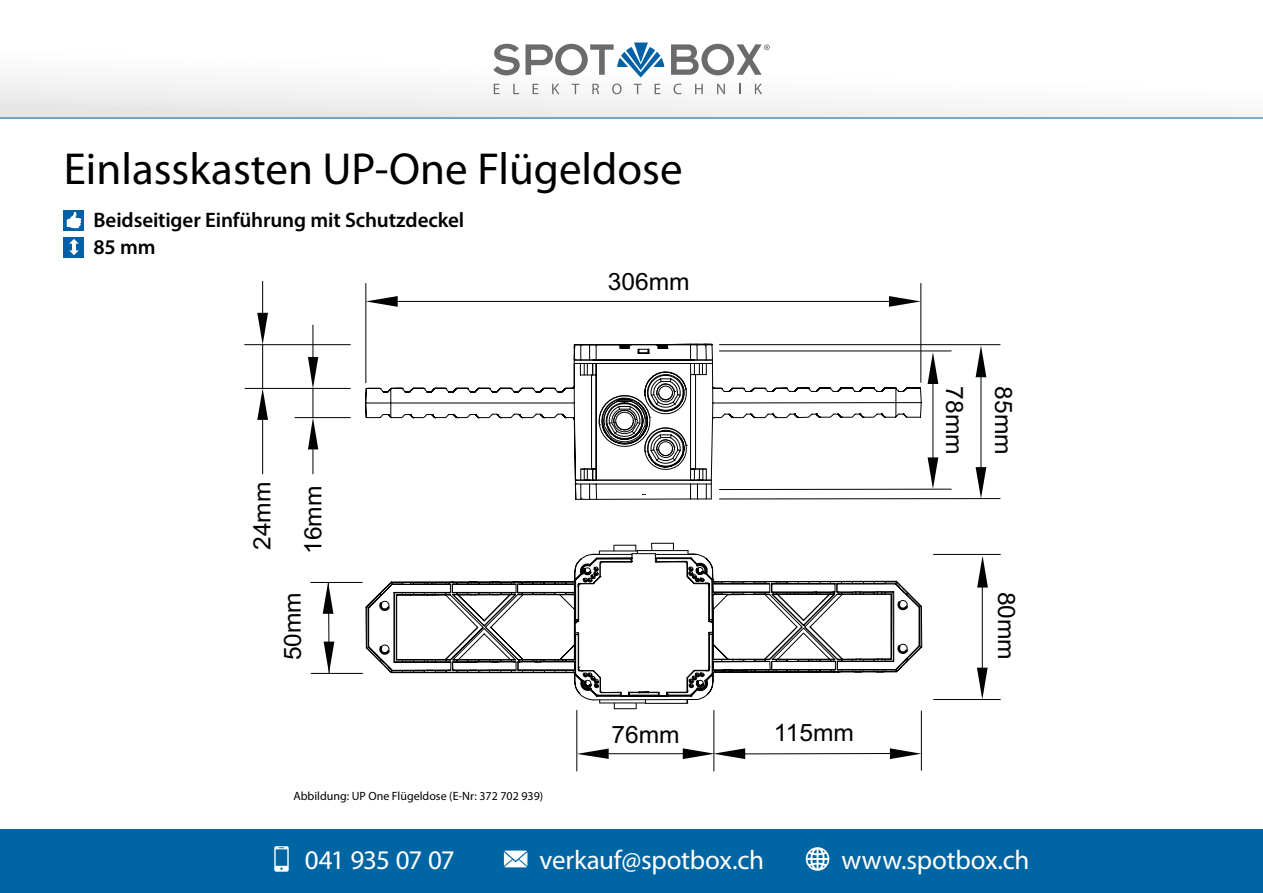
<style>
.page{position:relative;width:1263px;height:893px;background:#fff}
.page>*{position:absolute;margin:0;border:0;box-sizing:border-box;transform-origin:0 0}
.t1{font:45px "Myriad Pro";color:#000}
.t2{font:27px "Myriad Pro";letter-spacing:-.015em;color:#fff}
.t3{font:27px "Myriad Pro";letter-spacing:-.04em;color:#fff}
.t4{font:23.85px/48.9px "Arial";color:#010202}
.t5{font:600 21px/27px "Myriad Pro";letter-spacing:-.005em;color:#000}
.t6{font:12px "Myriad Pro";color:#000}
</style>
<div class="page">
<div style="left:0;top:45px;width:1263px;height:73px;background:linear-gradient(to right,#f2f2f2,#fdfdfd)"></div>
<svg style="left:493px;top:43px;width:171px;height:35px"></svg>
<svg style="left:671px;top:44px;width:99px;height:31px"></svg>
<svg style="left:494px;top:84px;width:6px;height:10px"></svg>
<svg style="left:513px;top:84px;width:6px;height:10px"></svg>
<svg style="left:532px;top:84px;width:6px;height:10px"></svg>
<svg style="left:552px;top:84px;width:7px;height:10px"></svg>
<svg style="left:572px;top:84px;width:7px;height:10px"></svg>
<svg style="left:592px;top:84px;width:7px;height:10px"></svg>
<svg style="left:612px;top:84px;width:10px;height:10px"></svg>
<svg style="left:634px;top:84px;width:7px;height:10px"></svg>
<svg style="left:654px;top:84px;width:6px;height:10px"></svg>
<svg style="left:673px;top:84px;width:8px;height:10px"></svg>
<svg style="left:695px;top:84px;width:8px;height:10px"></svg>
<svg style="left:717px;top:84px;width:8px;height:10px"></svg>
<svg style="left:755px;top:84px;width:7px;height:10px"></svg>
<hr style="left:0;top:118px;width:1263px;height:1px;background:#0061a7">
<div style="left:0;top:829px;width:1263px;height:64px;background:#0065a3"></div>
<svg style="left:274px;top:846px;width:15px;height:26px"></svg>
<svg style="left:504px;top:850px;width:23px;height:17px"></svg>
<svg style="left:806px;top:847px;width:23px;height:24px"></svg>
<svg style="left:365px;top:283px;width:557px;height:136px"></svg>
<svg style="left:366px;top:296px;width:32px;height:11px"></svg>
<svg style="left:889px;top:296px;width:32px;height:11px"></svg>
<hr style="left:719px;top:344px;width:281px;height:1px;background:#010202">
<hr style="left:719px;top:350px;width:232px;height:1px;background:#010202">
<hr style="left:719px;top:498px;width:281px;height:1px;background:#010202">
<hr style="left:719px;top:489px;width:232px;height:1px;background:#010202">
<hr style="left:980px;top:376px;width:1px;height:91px;background:#010202">
<svg style="left:977px;top:556px;width:11px;height:32px"></svg>
<svg style="left:975px;top:345px;width:11px;height:32px"></svg>
<svg style="left:975px;top:467px;width:11px;height:32px"></svg>
<svg style="left:474px;top:344px;width:464px;height:156px"></svg>
<hr style="left:576px;top:710px;width:1px;height:61px;background:#010202">
<hr style="left:609px;top:753px;width:74px;height:1px;background:#010202">
<svg style="left:577px;top:748px;width:32px;height:11px"></svg>
<hr style="left:933px;top:554px;width:67px;height:1px;background:#010202">
<hr style="left:933px;top:699px;width:67px;height:1px;background:#010202">
<hr style="left:982px;top:586px;width:1px;height:82px;background:#010202">
<svg style="left:977px;top:668px;width:11px;height:31px"></svg>
<svg style="left:310px;top:553px;width:613px;height:156px"></svg>
<hr style="left:921px;top:711px;width:1px;height:59px;background:#010202">
<hr style="left:713px;top:710px;width:1px;height:61px;background:#010202">
<hr style="left:745px;top:753px;width:145px;height:1px;background:#010202">
<svg style="left:890px;top:748px;width:31px;height:11px"></svg>
<svg style="left:683px;top:748px;width:62px;height:11px"></svg>
<hr style="left:295px;top:417px;width:55px;height:1px;background:#010202">
<hr style="left:312px;top:325px;width:1px;height:32px;background:#010202">
<svg style="left:308px;top:357px;width:10px;height:117px"></svg>
<hr style="left:245px;top:344px;width:105px;height:1px;background:#010202">
<hr style="left:245px;top:388px;width:105px;height:1px;background:#010202">
<hr style="left:262px;top:281px;width:1px;height:32px;background:#010202">
<hr style="left:262px;top:420px;width:1px;height:54px;background:#010202">
<hr style="left:262px;top:345px;width:1px;height:43px;background:#010202">
<svg style="left:257px;top:313px;width:11px;height:32px"></svg>
<svg style="left:257px;top:388px;width:11px;height:32px"></svg>
<svg style="left:64px;top:210px;width:20px;height:20px"></svg>
<svg style="left:67px;top:212px;width:14px;height:16px"></svg>
<div style="left:64px;top:237px;width:20px;height:20px;background:#0061a7"></div>
<svg style="left:69px;top:239px;width:10px;height:16px"></svg>
<h1 class="t1" style="left:64px;top:141px;width:620px">Einlasskasten UP-One Flügeldose</h1>
<h3 class="t5" style="left:94px;top:206px;width:372px">Beidseitiger Einführung mit Schutzdeckel<br>85 mm</h3>
<h3 class="t4" style="left:608px;top:257px;width:83px">306mm</h3>
<h3 class="t4" style="left:238px;top:550px;width:70px;rotate:-90deg">24mm</h3>
<h3 class="t4" style="left:289px;top:554px;width:70px;rotate:-90deg">16mm</h3>
<h3 class="t4" style="left:268px;top:660px;width:70px;rotate:-90deg">50mm</h3>
<p class="t6" style="left:293px;top:788px;width:251px">Abbildung: UP One Flügeldose (E-Nr: 372 702 939)</p>
<h3 class="t4" style="left:611px;top:710px;width:70px">76mm</h3>
<h3 class="t4" style="left:774px;top:708px;width:82px">115mm</h3>
<h3 class="t4" style="left:1027px;top:386px;width:70px;rotate:90deg">85mm<br>78mm</h3>
<h3 class="t4" style="left:1031px;top:592px;width:70px;rotate:90deg">80mm</h3>
<h2 class="t3" style="left:305px;top:843px;width:151px">041 935 07 07</h2>
<h2 class="t2" style="left:540px;top:843px;width:226px">verkauf@spotbox.ch</h2>
<h2 class="t2" style="left:841px;top:843px;width:189px">www.spotbox.ch</h2>
</div>
